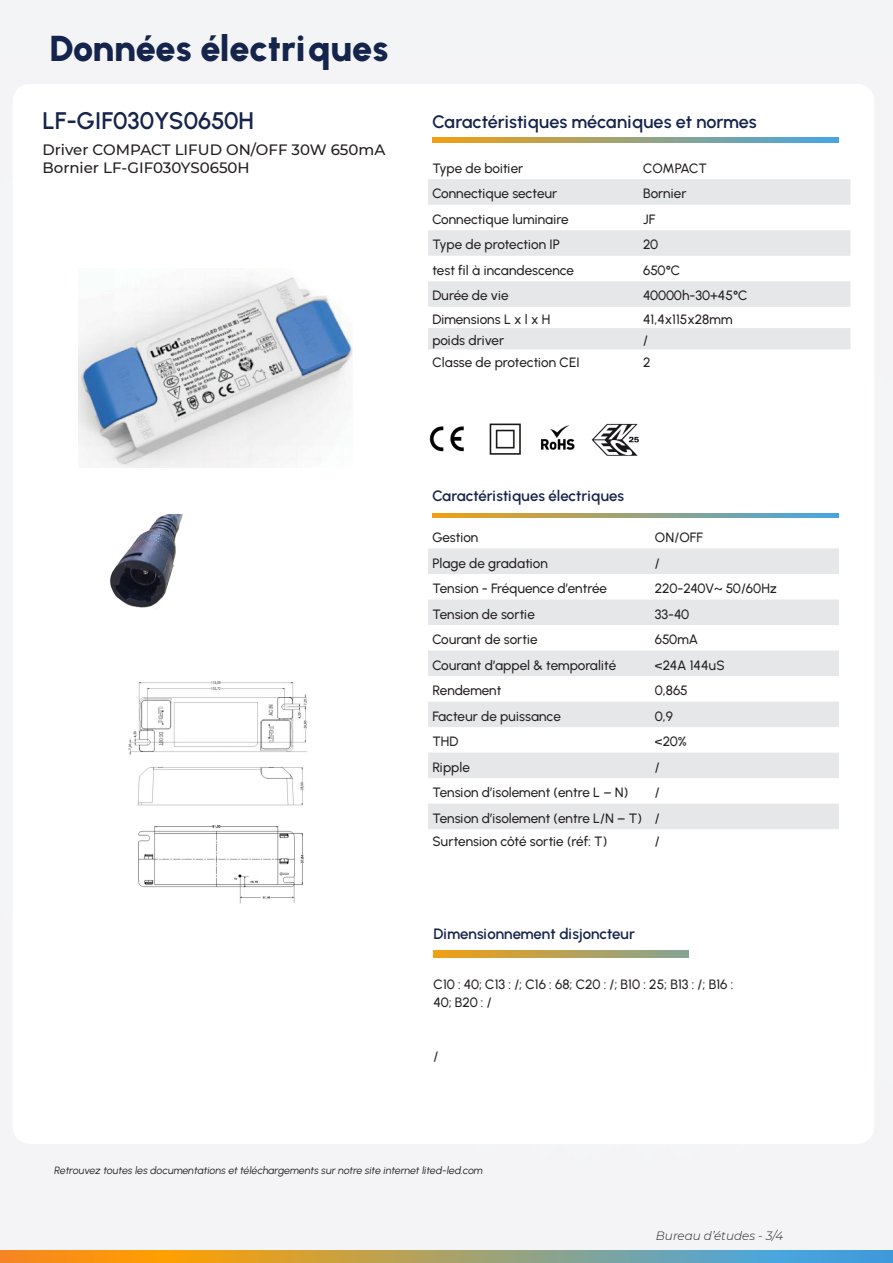
<style>
.page{position:relative;width:893px;height:1263px;background:#f4f4f6}
.page>*{position:absolute;margin:0;border:0;box-sizing:border-box;transform-origin:0 0}
.t1{font:900 36px "Urbanist";letter-spacing:-.005em;color:#15244b}
.Texte_courant{font:600 24px "Urbanist";color:#15244b}
.t2{font:600 18px "Urbanist";letter-spacing:-.005em;color:#15244b}
.Texte_courant-2{font:500 15px/18px "Montserrat";color:#231f20}
.Texte_courant-3{font:600 15px "Urbanist";letter-spacing:-.005em;color:#15244b}
.Texte_courant-4{font:500 13.5px/18px "Urbanist";letter-spacing:-.005em;color:#231f20}
.Texte_courant-5{font:italic 300 12px "Montserrat";color:#231f20}
.Texte_courant-6{font:italic 10.5px "Urbanist";letter-spacing:-.005em;color:#231f20}
</style>
<div class="page">
<svg style="left:0;top:1251px;width:893px;height:12px"></svg>
<div style="left:13px;top:84px;width:861px;height:1060px;background:#fff;border-radius:17px"></div>
<svg style="left:432px;top:513px;width:407px;height:5px"></svg>
<svg style="left:432px;top:138px;width:407px;height:4px"></svg>
<img style="left:78px;top:277px;width:275px;height:191px">
<img style="left:110px;top:514px;width:73px;height:96px">
<svg style="left:428px;top:548px;width:411px;height:281px;fill:#e6e7e9"></svg>
<div style="left:428px;top:179px;width:422px;height:26px;background:#e6e7e9"></div>
<div style="left:428px;top:230px;width:422px;height:26px;background:#e6e7e9"></div>
<svg style="left:428px;top:281px;width:422px;height:68px"></svg>
<img style="left:128px;top:681px;width:178px;height:223px">
<img style="left:429px;top:426px;width:35px;height:26px">
<img style="left:489px;top:423px;width:32px;height:32px">
<img style="left:591px;top:423px;width:48px;height:33px">
<img style="left:541px;top:425px;width:34px;height:25px">
<svg style="left:434px;top:950px;width:255px;height:7px"></svg>
<p class="t1" style="left:50px;top:27px;width:340px">Données électriques</p>
<p class="Texte_courant" style="left:42px;top:106px;width:213px">LF-GIF030YS0650H</p>
<p class="Texte_courant-2" style="left:42px;top:140px;width:344px">Driver COMPACT LIFUD ON/OFF 30W 650mA<br>Bornier LF-GIF030YS0650H</p>
<p class="t2" style="left:432px;top:111px;width:326px">Caractéristiques mécaniques et normes</p>
<p class="Texte_courant-4" style="left:432px;top:159px;width:92px">Type de boitier</p>
<p class="Texte_courant-4" style="left:643px;top:159px;width:65px">COMPACT</p>
<p class="Texte_courant-4" style="left:432px;top:185px;width:126px">Connectique secteur</p>
<p class="Texte_courant-4" style="left:643px;top:185px;width:45px">Bornier</p>
<p class="Texte_courant-4" style="left:432px;top:210px;width:138px">Connectique luminaire</p>
<p class="Texte_courant-4" style="left:643px;top:210px;width:14px">JF</p>
<p class="Texte_courant-4" style="left:432px;top:236px;width:129px">Type de protection IP</p>
<p class="Texte_courant-4" style="left:643px;top:236px;width:17px">20</p>
<p class="Texte_courant-4" style="left:432px;top:261px;width:143px">test fil à incandescence</p>
<p class="Texte_courant-4" style="left:643px;top:261px;width:39px">650°C</p>
<p class="Texte_courant-4" style="left:432px;top:287px;width:78px">Durée de vie</p>
<p class="Texte_courant-4" style="left:643px;top:287px;width:106px">40000h-30+45°C</p>
<p class="Texte_courant-4" style="left:432px;top:310px;width:119px">Dimensions L x l x H</p>
<p class="Texte_courant-4" style="left:643px;top:310px;width:91px">41,4x115x28mm</p>
<p class="Texte_courant-4" style="left:432px;top:331px;width:73px">poids driver</p>
<p class="Texte_courant-4" style="left:643px;top:331px;width:6px">/</p>
<p class="Texte_courant-4" style="left:432px;top:353px;width:149px">Classe de protection CEI</p>
<p class="Texte_courant-4" style="left:643px;top:353px;width:9px">2</p>
<p class="Texte_courant-3" style="left:432px;top:486px;width:193px">Caractéristiques électriques</p>
<p class="Texte_courant-4" style="left:432px;top:528px;width:48px">Gestion</p>
<p class="Texte_courant-4" style="left:655px;top:528px;width:50px">ON/OFF</p>
<p class="Texte_courant-4" style="left:432px;top:554px;width:117px">Plage de gradation</p>
<p class="Texte_courant-4" style="left:655px;top:554px;width:6px">/</p>
<p class="Texte_courant-4" style="left:432px;top:579px;width:176px">Tension - Fréquence d’entrée</p>
<p class="Texte_courant-4" style="left:655px;top:579px;width:124px">220-240V~ 50/60Hz</p>
<p class="Texte_courant-4" style="left:432px;top:605px;width:104px">Tension de sortie</p>
<p class="Texte_courant-4" style="left:655px;top:605px;width:36px">33-40</p>
<p class="Texte_courant-4" style="left:432px;top:630px;width:107px">Courant de sortie</p>
<p class="Texte_courant-4" style="left:655px;top:630px;width:45px">650mA</p>
<p class="Texte_courant-4" style="left:432px;top:656px;width:186px">Courant d’appel &amp; temporalité</p>
<p class="Texte_courant-4" style="left:655px;top:656px;width:71px">&lt;24A 144uS</p>
<p class="Texte_courant-4" style="left:432px;top:681px;width:71px">Rendement</p>
<p class="Texte_courant-4" style="left:655px;top:681px;width:34px">0,865</p>
<p class="Texte_courant-4" style="left:432px;top:707px;width:130px">Facteur de puissance</p>
<p class="Texte_courant-4" style="left:655px;top:707px;width:20px">0,9</p>
<p class="Texte_courant-4" style="left:432px;top:732px;width:28px">THD</p>
<p class="Texte_courant-4" style="left:655px;top:732px;width:34px">&lt;20%</p>
<p class="Texte_courant-4" style="left:432px;top:758px;width:39px">Ripple</p>
<p class="Texte_courant-4" style="left:655px;top:758px;width:6px">/</p>
<p class="Texte_courant-4" style="left:432px;top:783px;width:198px">Tension d’isolement (entre L – N)</p>
<p class="Texte_courant-4" style="left:655px;top:783px;width:6px">/</p>
<p class="Texte_courant-4" style="left:432px;top:809px;width:211px">Tension d’isolement (entre L/N – T)</p>
<p class="Texte_courant-4" style="left:655px;top:809px;width:6px">/</p>
<p class="Texte_courant-4" style="left:432px;top:832px;width:176px">Surtension côté sortie (réf: T)</p>
<p class="Texte_courant-4" style="left:655px;top:832px;width:6px">/</p>
<p class="Texte_courant-3" style="left:434px;top:924px;width:203px">Dimensionnement disjoncteur</p>
<p class="Texte_courant-4" style="left:434px;top:975px;width:301px">C10 : 40; C13 : /; C16 : 68; C20 : /; B10 : 25; B13 : /; B16 :<br>40; B20 : /</p>
<p class="Texte_courant-4" style="left:434px;top:1047px;width:6px">/</p>
<p class="Texte_courant-6" style="left:55px;top:1164px;width:430px">Retrouvez toutes les documentations et téléchargements sur notre site internet lited-led.com</p>
<p class="Texte_courant-5" style="left:656px;top:1228px;width:129px">Bureau d’études - 3/4</p>
</div>
